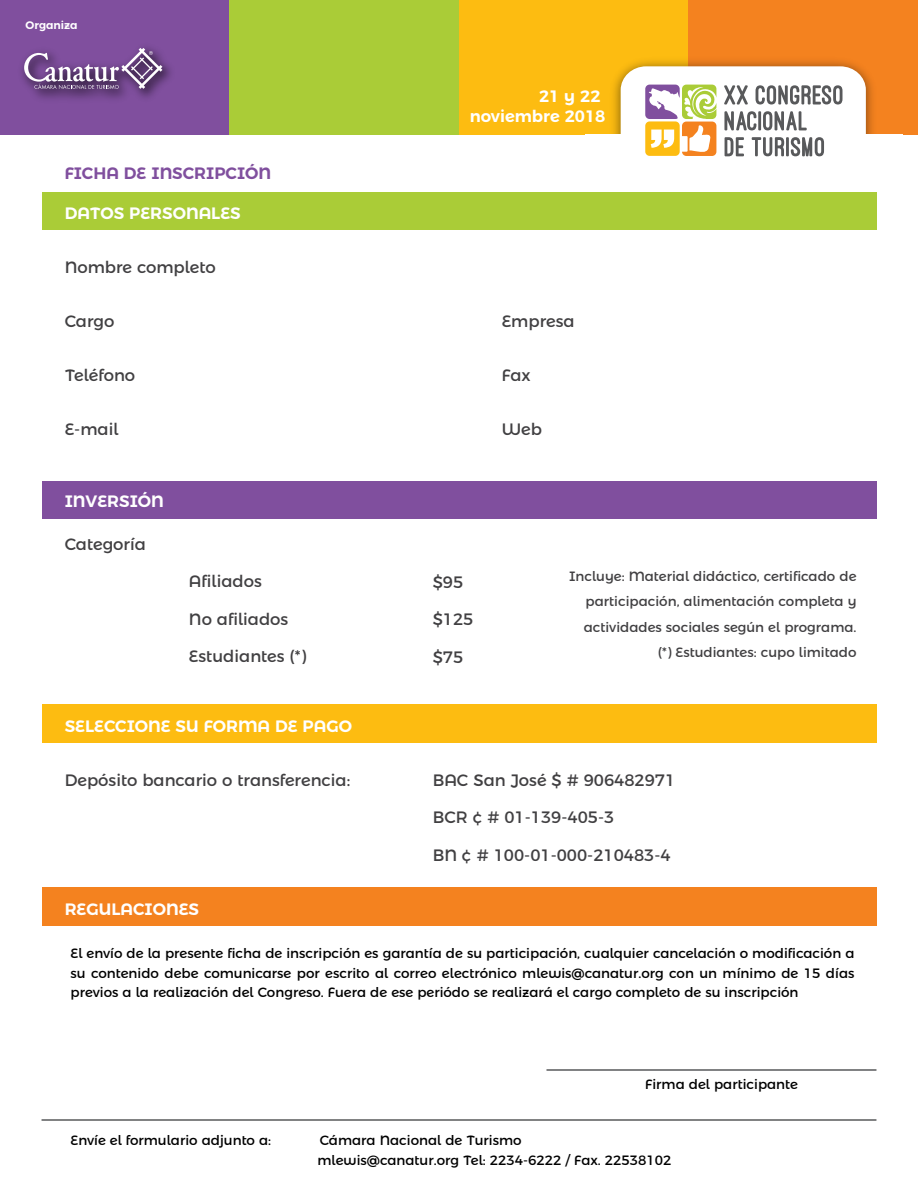
<style>
.page{position:relative;width:918px;height:1188px;background:#fff}
.page>*{position:absolute;margin:0;border:0;box-sizing:border-box;transform-origin:0 0}
.t1{font:16.5px "Montserrat Alternates";color:#414042}
.t2{font:600 16.5px/19.8px "Montserrat Alternates";color:#fff}
.t3{font:600 16.5px "Montserrat Alternates";color:#804f9e}
.t4{font:13.5px/19.5px "Montserrat Alternates";color:#000;text-align:justify}
.t5{font:13.5px/25.5px "Montserrat Alternates";color:#414042;text-align:right}
.t6{font:600 10.95px "Montserrat Alternates";color:#fff}
</style>
<div class="page">
<div style="left:0;top:0;width:230px;height:135px;background:#804f9e"></div>
<div style="left:230px;top:0;width:229px;height:135px;background:#aacc37"></div>
<div style="left:459px;top:0;width:229px;height:135px;background:#fdbc11"></div>
<div style="left:688px;top:0;width:230px;height:135px;background:#f4821f"></div>
<img style="left:605px;top:61px;width:277px;height:135px">
<div style="left:585px;top:135px;width:318px;height:60px;background:#fff"></div>
<svg style="left:621px;top:66px;width:245px;height:91px"></svg>
<img style="left:22px;top:47px;width:149px;height:52px">
<svg style="left:24px;top:48px;width:138px;height:41px"></svg>
<div style="left:42px;top:192px;width:834px;height:38px;background:#aacc37"></div>
<div style="left:42px;top:481px;width:834px;height:38px;background:#804f9e"></div>
<div style="left:42px;top:705px;width:834px;height:38px;background:#fdbc11"></div>
<div style="left:42px;top:888px;width:834px;height:38px;background:#f4821f"></div>
<hr style="left:546px;top:1069px;width:330px;height:2px;background:#58595b">
<hr style="left:42px;top:1119px;width:834px;height:2px;background:#58595b">
<p class="t6" style="left:26px;top:16px;width:54px">Organiza</p>
<p class="t3" style="left:65px;top:160px;width:208px">FICHA DE INSCRIPCIÓN</p>
<p class="t2" style="left:65px;top:202px;width:178px">DATOS PERSONALES</p>
<p class="t1" style="left:65px;top:254px;width:153px">Nombre completo</p>
<p class="t1" style="left:65px;top:308px;width:51px">Cargo</p>
<p class="t1" style="left:65px;top:362px;width:72px">Teléfono</p>
<p class="t1" style="left:65px;top:416px;width:55px">E-mail</p>
<p class="t2" style="left:65px;top:490px;width:101px">INVERSIÓN</p>
<p class="t1" style="left:65px;top:531px;width:83px">Categoría</p>
<p class="t1" style="left:189px;top:568px;width:74px">Afiliados</p>
<p class="t1" style="left:189px;top:606px;width:101px">No afiliados</p>
<p class="t1" style="left:189px;top:643px;width:119px">Estudiantes (*)</p>
<p class="t2" style="left:65px;top:715px;width:289px">SELECCIONE SU FORMA DE PAGO</p>
<p class="t1" style="left:65px;top:767px;width:287px">Depósito bancario o transferencia:</p>
<p class="t2" style="left:65px;top:898px;width:136px">REGULACIONES</p>
<p class="t2" style="left:470px;top:85px;width:137px;text-indent:69px">21 y 22 noviembre 2018</p>
<p class="t1" style="left:502px;top:308px;width:74px">Empresa</p>
<p class="t1" style="left:502px;top:362px;width:31px">Fax</p>
<p class="t1" style="left:502px;top:416px;width:42px">Web</p>
<p class="t1" style="left:433px;top:569px;width:32px">$95</p>
<p class="t1" style="left:433px;top:606px;width:42px">$125</p>
<p class="t1" style="left:433px;top:644px;width:32px">$75</p>
<p class="t5" style="left:569px;top:562px;width:289px">Incluye: Material didáctico, certificado de participación, alimentación completa y actividades sociales según el programa. (*) Estudiantes: cupo limitado</p>
<p class="t1" style="left:433px;top:767px;width:244px">BAC San José $ # 906482971</p>
<p class="t1" style="left:433px;top:804px;width:183px">BCR ¢ # 01-139-405-3</p>
<p class="t1" style="left:433px;top:842px;width:240px">BN ¢ # 100-01-000-210483-4</p>
<p class="t4" style="left:71px;top:942px;width:786px">El envío de la presente ficha de inscripción es garantía de su participación, cualquier cancelación o modificación a su contenido debe comunicarse por escrito al correo electrónico mlewis@canatur.org con un mínimo de 15 días previos a la realización del Congreso. Fuera de ese periódo se realizará el cargo completo de su inscripción</p>
<p class="t4" style="left:645px;top:1073px;width:154px">Firma del participante</p>
<p class="t4" style="left:71px;top:1129px;width:202px">Envíe el formulario adjunto a:</p>
<p class="t4" style="left:318px;top:1129px;width:356px">Cámara Nacional de Turismo<br>mlewis@canatur.org Tel: 2234-6222 / Fax. 22538102</p>
</div>
